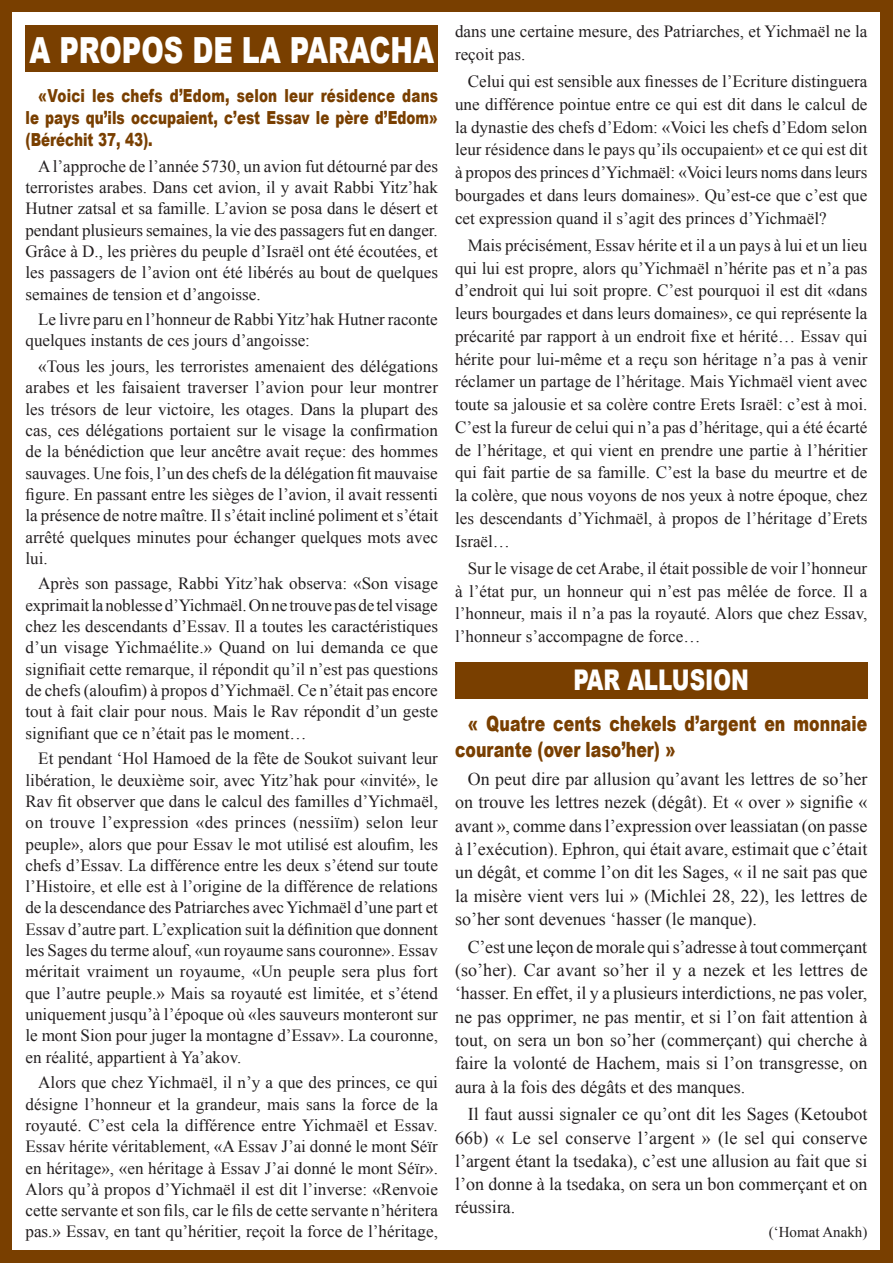
<style>
.page{position:relative;width:893px;height:1263px;background:#793f00}
.page>*{position:absolute;margin:0;border:0;box-sizing:border-box;transform-origin:0 0}
.t1{font:900 36px "Arial";color:#fff;scale:.75 1}
.t2{font:900 28.5px "Arial";color:#fff;scale:.75 1}
.t3{font:900 21px/26.8px "Arial";letter-spacing:.005em;color:#793f00;scale:.75 1}
.t4{font:18px/23.2px "Times New Roman";color:#231f20;text-align:justify}
.t5{font:900 18px/21.9px "Arial";color:#793f00;text-align:justify;scale:.75 1}
.t6{font:17.1px/21.3px "Times New Roman";color:#231f20;text-align:justify}
.t7{font:15px "Times New Roman";color:#231f20}
</style>
<div class="page">
<div style="left:13px;top:13px;width:867px;height:1237px;background:#fff"></div>
<div style="left:26px;top:26px;width:412px;height:46px;background:#793f00"></div>
<div style="left:455px;top:662px;width:412px;height:37px;background:#793f00"></div>
<h1 class="t1" style="left:29px;top:24px;width:541px">A PROPOS DE LA PARACHA</h1>
<p class="t6" style="left:455px;top:20px;width:414px;line-height:22.8px">dans une certaine mesure, des Patriarches, et Yichmaël ne la reçoit pas.</p>
<p class="t6" style="left:455px;top:70px;width:414px;line-height:22.8px;text-indent:13px">Celui qui est sensible aux finesses de l’Ecriture distinguera une différence pointue entre ce qui est dit dans le calcul de la dynastie des chefs d’Edom: «Voici les chefs d’Edom selon leur résidence dans le pays qu’ils occupaient» et ce qui est dit à propos des princes d’Yichmaël: «Voici leurs noms dans leurs bourgades et dans leurs domaines». Qu’est-ce que c’est que cet expression quand il s’agit des princes d’Yichmaël?</p>
<p class="t6" style="left:455px;top:233px;width:414px;line-height:22.8px;text-indent:13px">Mais précisément, Essav hérite et il a un pays à lui et un lieu qui lui est propre, alors qu’Yichmaël n’hérite pas et n’a pas d’endroit qui lui soit propre. C’est pourquoi il est dit «dans leurs bourgades et dans leurs domaines», ce qui représente la précarité par rapport à un endroit fixe et hérité… Essav qui hérite pour lui-même et a reçu son héritage n’a pas à venir réclamer un partage de l’héritage. Mais Yichmaël vient avec toute sa jalousie et sa colère contre Erets Israël: c’est à moi.<br>C’est la fureur de celui qui n’a pas d’héritage, qui a été écarté de l’héritage, et qui vient en prendre une partie à l’héritier qui fait partie de sa famille. C’est la base du meurtre et de la colère, que nous voyons de nos yeux à notre époque, chez les descendants d’Yichmaël, à propos de l’héritage d’Erets Israël…</p>
<p class="t6" style="left:455px;top:556px;width:414px;line-height:22.8px;text-indent:13px">Sur le visage de cet Arabe, il était possible de voir l’honneur à l’état pur, un honneur qui n’est pas mêlée de force. Il a l’honneur, mais il n’a pas la royauté. Alors que chez Essav, l’honneur s’accompagne de force…</p>
<h2 class="t2" style="left:573px;top:659px;width:236px">PAR ALLUSION</h2>
<p class="t3" style="left:455px;top:709px;width:551px;text-indent:13px">« Quatre cents chekels d’argent en monnaie courante (over laso’her) »</p>
<p class="t4" style="left:455px;top:767px;width:414px;text-indent:13px">On peut dire par allusion qu’avant les lettres de so’her on trouve les lettres nezek (dégât). Et « over » signifie « avant », comme dans l’expression over leassiatan (on passe à l’exécution). Ephron, qui était avare, estimait que c’était un dégât, et comme l’on dit les Sages, « il ne sait pas que la misère vient vers lui » (Michlei 28, 22), les lettres de so’her sont devenues ‘hasser (le manque).</p>
<p class="t4" style="left:455px;top:935px;width:414px;text-indent:13px">C’est une leçon de morale qui s’adresse à tout commerçant (so’her). Car avant so’her il y a nezek et les lettres de ‘hasser. En effet, il y a plusieurs interdictions, ne pas voler, ne pas opprimer, ne pas mentir, et si l’on fait attention à tout, on sera un bon so’her (commerçant) qui cherche à faire la volonté de Hachem, mais si l’on transgresse, on aura à la fois des dégâts et des manques.</p>
<p class="t4" style="left:455px;top:1102px;width:414px;text-indent:13px">Il faut aussi signaler ce qu’ont dit les Sages (Ketoubot 66b) « Le sel conserve l’argent » (le sel qui conserve l’argent étant la tsedaka), c’est une allusion au fait que si l’on donne à la tsedaka, on sera un bon commerçant et on réussira.</p>
<p class="t7" style="left:769px;top:1222px;width:100px">(‘Homat Anakh)</p>
<p class="t5" style="left:26px;top:84px;width:552px;text-indent:13px">«Voici les chefs d’Edom, selon leur résidence dans le pays qu’ils occupaient, c’est Essav le père d’Edom» (Béréchit 37, 43).</p>
<p class="t6" style="left:26px;top:155px;width:414px;text-indent:13px">A l’approche de l’année 5730, un avion fut détourné par des terroristes arabes. Dans cet avion, il y avait Rabbi Yitz’hak Hutner zatsal et sa famille. L’avion se posa dans le désert et pendant plusieurs semaines, la vie des passagers fut en danger.<br>Grâce à D., les prières du peuple d’Israël ont été écoutées, et les passagers de l’avion ont été libérés au bout de quelques semaines de tension et d’angoisse.</p>
<p class="t6" style="left:26px;top:308px;width:414px;text-indent:13px">Le livre paru en l’honneur de Rabbi Yitz’hak Hutner raconte quelques instants de ces jours d’angoisse:</p>
<p class="t6" style="left:26px;top:355px;width:414px;text-indent:13px">«Tous les jours, les terroristes amenaient des délégations arabes et les faisaient traverser l’avion pour leur montrer les trésors de leur victoire, les otages. Dans la plupart des cas, ces délégations portaient sur le visage la confirmation de la bénédiction que leur ancêtre avait reçue: des hommes sauvages. Une fois, l’un des chefs de la délégation fit mauvaise figure. En passant entre les sièges de l’avion, il avait ressenti la présence de notre maître. Il s’était incliné poliment et s’était arrêté quelques minutes pour échanger quelques mots avec lui.</p>
<p class="t6" style="left:26px;top:573px;width:414px;text-indent:13px">Après son passage, Rabbi Yitz’hak observa: «Son visage exprimait la noblesse d’Yichmaël. On ne trouve pas de tel visage chez les descendants d’Essav. Il a toutes les caractéristiques d’un visage Yichmaélite.» Quand on lui demanda ce que signifiait cette remarque, il répondit qu’il n’est pas questions de chefs (aloufim) à propos d’Yichmaël. Ce n’était pas encore tout à fait clair pour nous. Mais le Rav répondit d’un geste signifiant que ce n’était pas le moment…</p>
<p class="t6" style="left:26px;top:748px;width:414px;text-indent:13px">Et pendant ‘Hol Hamoed de la fête de Soukot suivant leur libération, le deuxième soir, avec Yitz’hak pour «invité», le Rav fit observer que dans le calcul des familles d’Yichmaël, on trouve l’expression «des princes (nessiïm) selon leur peuple», alors que pour Essav le mot utilisé est aloufim, les chefs d’Essav. La différence entre les deux s’étend sur toute l’Histoire, et elle est à l’origine de la différence de relations de la descendance des Patriarches avec Yichmaël d’une part et Essav d’autre part. L’explication suit la définition que donnent les Sages du terme alouf, «un royaume sans couronne». Essav méritait vraiment un royaume, «Un peuple sera plus fort que l’autre peuple.» Mais sa royauté est limitée, et s’étend uniquement jusqu’à l’époque où «les sauveurs monteront sur le mont Sion pour juger la montagne d’Essav». La couronne, en réalité, appartient à Ya’akov.</p>
<p class="t6" style="left:26px;top:1071px;width:414px;text-indent:13px">Alors que chez Yichmaël, il n’y a que des princes, ce qui désigne l’honneur et la grandeur, mais sans la force de la royauté. C’est cela la différence entre Yichmaël et Essav.<br>Essav hérite véritablement, «A Essav J’ai donné le mont Séïr en héritage», «en héritage à Essav J’ai donné le mont Séïr».<br>Alors qu’à propos d’Yichmaël il est dit l’inverse: «Renvoie cette servante et son fils, car le fils de cette servante n’héritera pas.» Essav, en tant qu’héritier, reçoit la force de l’héritage,</p>
</div>
